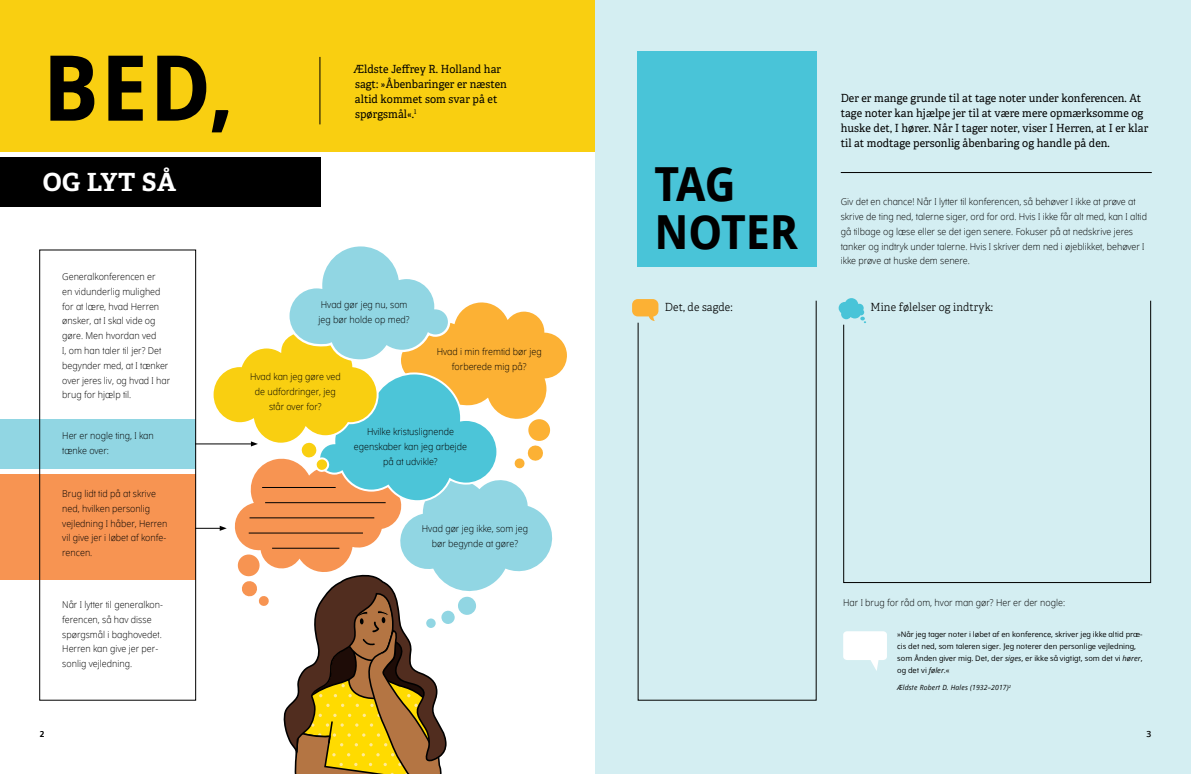
<style>
.page{position:relative;width:1191px;height:774px;background:#fff}
.page>*{position:absolute;margin:0;border:0;box-sizing:border-box;transform-origin:0 0}
.Art__Subhead_LANG{font:700 91px "Dots Solid Condlds Lat";color:#000}
.Art__Subhead_LANG-2{font:700 47px/48px "Dots Solid Condlds Lat";letter-spacing:-.01em;color:#000}
.Art__Subhead_LANG-3{font:700 25px "Helam Slablds Lat";letter-spacing:.025em;color:#fff}
.Art__Para_Subhead_Fi{font:11.2px/15px "Helam Slablds Lat";letter-spacing:.005em;color:#000;scale:.95 1}
.Art__Label{font:300 11.2px "Helam Slablds Lat";letter-spacing:.01em;color:#000;scale:.95 1}
.Art__Next_Para_LANG{font:300 9.4px/14.8px "Dots Solidlds Lat";color:#000;scale:.95 1}
.No-Marker_List_para{font:300 9.4px/15px "Dots Solidlds Lat";color:#000;text-align:center;scale:.95 1}
.t1{font:700 8.5px "Frutigerlds Lat";color:#000}
.Folio_R{font:600 8.5px "Dots Solidlds Lat";color:#000}
.Sidebar_First_Para_E{font:7.5px/12px "Dots Solidlds Lat";color:#000}
.Side_QT_Citation{font:italic 7.1px "Dots Solidlds Lat";letter-spacing:.025em;color:#000;scale:.95 1}
.s1{font-style:italic}
</style>
<div class="page">
<div style="left:0;top:0;width:595px;height:152px;background:#f9cf11"></div>
<div style="left:0;top:419px;width:195px;height:49px;background:#91d6e3"></div>
<div style="left:0;top:474px;width:195px;height:106px;background:#f79452"></div>
<div style="left:595px;top:0;width:596px;height:774px;background:#d4eef2"></div>
<div style="left:637px;top:51px;width:179px;height:215px;background:#49c4d8"></div>
<svg style="left:838px;top:298px;width:18px;height:19px"></svg>
<svg style="left:632px;top:299px;width:24px;height:18px"></svg>
<svg style="left:843px;top:631px;width:44px;height:40px"></svg>
<svg style="left:637px;top:300px;width:180px;height:401px"></svg>
<svg style="left:842px;top:300px;width:309px;height:283px"></svg>
<div style="left:0;top:158px;width:320px;height:49px;background:#000"></div>
<svg style="left:196px;top:246px;width:371px;height:528px"></svg>
<hr style="left:262px;top:487px;width:74px;height:1px;background:#000">
<hr style="left:265px;top:502px;width:121px;height:1px;background:#000">
<hr style="left:249px;top:518px;width:125px;height:1px;background:#000">
<hr style="left:249px;top:533px;width:114px;height:1px;background:#000">
<hr style="left:272px;top:548px;width:67px;height:1px;background:#000">
<div style="left:39px;top:249px;width:157px;height:452px;border:1px solid #000"></div>
<hr style="left:840px;top:172px;width:311px;height:1px;background:#000">
<hr style="left:319px;top:57px;width:1px;height:67px;background:#000">
<p class="Art__Subhead_LANG" style="left:43px;top:19px;width:192px">BED,</p>
<p class="Art__Subhead_LANG-3" style="left:43px;top:162px;width:135px">OG LYT SÅ</p>
<p class="Art__Subhead_LANG-2" style="left:654px;top:160px;width:145px">TAG<br>NOTER</p>
<p class="Art__Para_Subhead_Fi" style="left:353px;top:61px;width:163px">Ældste Jeffrey R. Holland har sagt: »Åbenbaringer er næsten altid kommet som svar på et spørgsmål«.<sup>1</sup></p>
<p class="Art__Next_Para_LANG" style="left:62px;top:269px;width:115px">Generalkonferencen er<br>en vidunderlig mulighed for at lære, hvad Herren ønsker, at I skal vide og gøre. Men hvordan ved<br>I, om han taler til jer? Det begynder med, at I tænker over jeres liv, og hvad I har brug for hjælp til.</p>
<p class="Art__Next_Para_LANG" style="left:62px;top:428px;width:98px">Her er nogle ting, I kan tænke over:</p>
<p class="Art__Next_Para_LANG" style="left:62px;top:486px;width:112px">Brug lidt tid på at skrive ned, hvilken personlig vejledning I håber, Herren vil give jer i løbet af konfe&shy;rencen.</p>
<p class="Art__Next_Para_LANG" style="left:62px;top:597px;width:108px">Når I lytter til generalkon&shy;ferencen, så hav disse spørgsmål i baghovedet.<br>Herren kan give jer per&shy;sonlig vejledning.</p>
<p class="t1" style="left:40px;top:727px;width:6px">2</p>
<p class="No-Marker_List_para" style="left:318px;top:297px;width:97px;text-align:left">Hvad gør jeg nu, som jeg bør holde op med?</p>
<p class="No-Marker_List_para" style="left:250px;top:369px;width:97px">Hvad kan jeg gøre ved de udfordringer, jeg står over for?</p>
<p class="No-Marker_List_para" style="left:437px;top:344px;width:112px">Hvad i min fremtid bør jeg forberede mig på?</p>
<p class="No-Marker_List_para" style="left:354px;top:424px;width:121px">Hvilke kristuslignende egenskaber kan jeg arbejde på at udvikle?</p>
<p class="No-Marker_List_para" style="left:422px;top:521px;width:113px">Hvad gør jeg ikke, som jeg bør begynde at gøre?</p>
<p class="Art__Label" style="left:665px;top:298px;width:73px">Det, de sagde:</p>
<p class="Art__Para_Subhead_Fi" style="left:840px;top:91px;width:325px">Der er mange grunde til at tage noter under konferencen. At tage noter kan hjælpe jer til at være mere opmærksomme og huske det, I hører. Når I tager noter, viser I Herren, at I er klar til at modtage personlig åbenbaring og handle på den.</p>
<p class="Art__Next_Para_LANG" style="left:840px;top:194px;width:324px">Giv det en chance! Når I lytter til konferencen, så behøver I ikke at prøve at skrive de ting ned, talerne siger, ord for ord. Hvis I ikke får alt med, kan I altid gå tilbage og læse eller se det igen senere. Fokuser på at nedskrive jeres tanker og indtryk under talerne. Hvis I skriver dem ned i øjeblikket, behøver I ikke prøve at huske dem senere.</p>
<p class="Art__Label" style="left:870px;top:298px;width:131px">Mine følelser og indtryk:</p>
<p class="Art__Next_Para_LANG" style="left:843px;top:596px;width:235px">Har I brug for råd om, hvor man gør? Her er der nogle:</p>
<p class="Sidebar_First_Para_E" style="left:897px;top:628px;width:247px">»Når jeg tager noter i løbet af en konference, skriver jeg ikke altid præ&shy;cis det ned, som taleren siger. Jeg noterer den personlige vejledning, som Ånden giver mig. Det, der <span class="s1">siges</span>, er ikke så vigtigt, som det vi <span class="s1">hører</span>, og det vi <span class="s1">føler</span>.«</p>
<p class="Side_QT_Citation" style="left:897px;top:682px;width:121px">Ældste Robert D. Hales (1932–2017)<sup>2</sup></p>
<p class="Folio_R" style="left:1146px;top:727px;width:6px">3</p>
</div>
